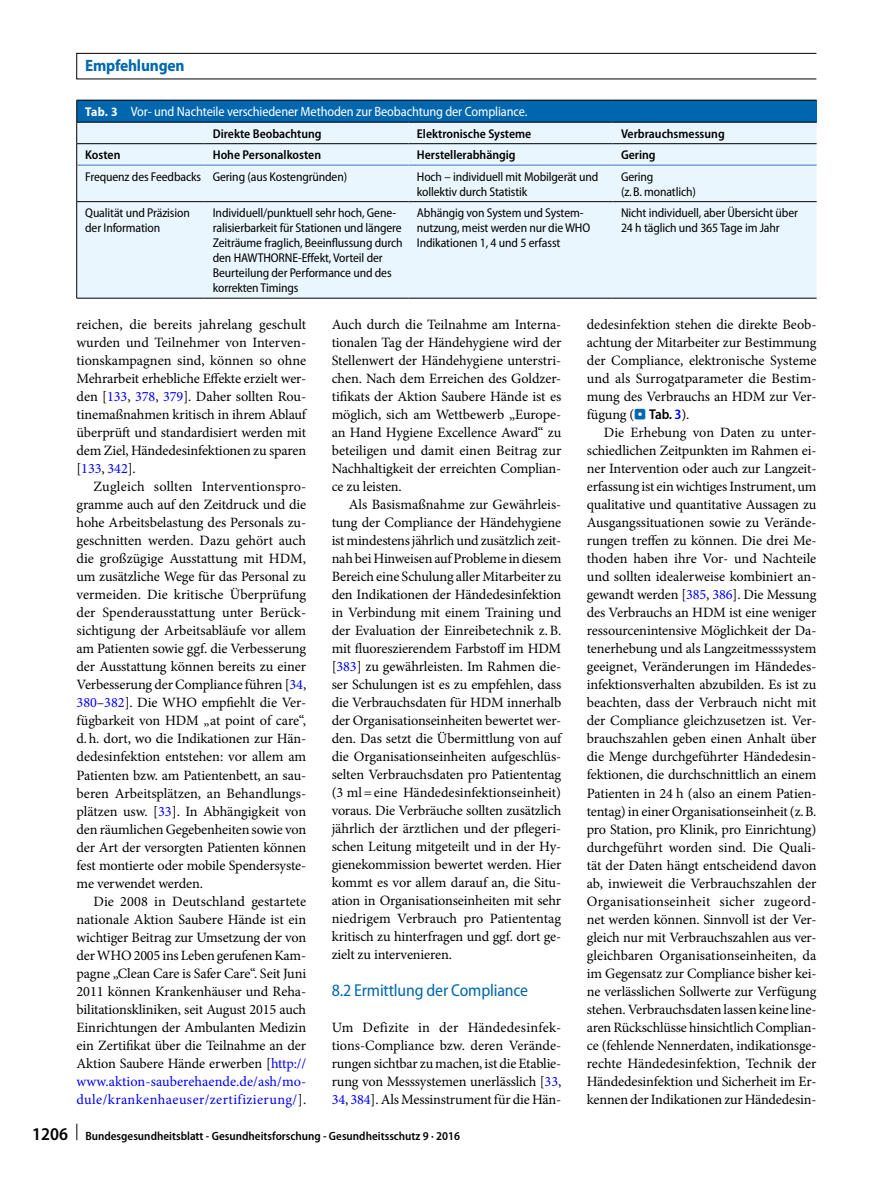
<style>
.page{position:relative;width:893px;height:1187px;background:#fff}
.page>*{position:absolute;margin:0;border:0;box-sizing:border-box;transform-origin:0 0}
.t1{font:semi-condensed 17.25px "Myriad Pro";letter-spacing:-.01em;color:#0067af}
.t2{font:700 semi-condensed 16.5px "Myriad Pro";letter-spacing:-.01em;color:#0067af}
.t3{font:14.25px/18px "Minion Pro";letter-spacing:-.01em;color:#000;text-align:justify}
.t4{font:semi-condensed 13.5px "Myriad Pro";letter-spacing:-.01em;color:#fff}
.t5{font:semi-condensed 12.75px/15px "Myriad Pro";letter-spacing:-.01em;color:#000}
.t6{font:600 semi-condensed 12.75px "Myriad Pro";color:#000}
.t7{font:600 semi-condensed 12px "Myriad Pro";color:#000}
.s1{font-weight:700;font-size:12.75px}
.s2{color:#00f}
.s3{font-size:18px}
.s4{font-family:"Blik Buttons";color:#0067af}
.s5{font-family:"Myriad Pro";font-weight:600;font-stretch:semi-condensed}
.s6{font-family:"Myriad Pro";font-weight:600;font-stretch:semi-condensed;color:#00f}
</style>
<div class="page">
<svg style="left:77px;top:1123px;width:1px;height:17px"></svg>
<div style="left:77px;top:53px;width:740px;height:26px;border:1px solid #000"></div>
<div style="left:77px;top:100px;width:740px;height:22px;background:#0067af"></div>
<div style="left:77px;top:123px;width:740px;height:175px;background:#eaf6fd"></div>
<hr style="left:76px;top:165px;width:1px;height:36px;background:#000">
<hr style="left:77px;top:100px;width:127px;height:1px;background:#000">
<hr style="left:204px;top:100px;width:204px;height:1px;background:#000">
<hr style="left:408px;top:100px;width:204px;height:1px;background:#000">
<hr style="left:612px;top:100px;width:205px;height:1px;background:#000">
<hr style="left:204px;top:201px;width:204px;height:1px;background:#000">
<hr style="left:204px;top:298px;width:204px;height:1px;background:#000">
<hr style="left:408px;top:201px;width:204px;height:1px;background:#000">
<hr style="left:408px;top:298px;width:204px;height:1px;background:#000">
<hr style="left:612px;top:201px;width:205px;height:1px;background:#000">
<hr style="left:612px;top:298px;width:205px;height:1px;background:#000">
<hr style="left:77px;top:201px;width:127px;height:1px;background:#000">
<hr style="left:77px;top:298px;width:127px;height:1px;background:#000">
<hr style="left:76px;top:202px;width:1px;height:96px;background:#000">
<hr style="left:204px;top:122px;width:204px;height:1px;background:#000">
<hr style="left:408px;top:122px;width:204px;height:1px;background:#000">
<hr style="left:612px;top:122px;width:205px;height:1px;background:#000">
<hr style="left:77px;top:122px;width:127px;height:1px;background:#000">
<hr style="left:204px;top:143px;width:204px;height:1px;background:#000">
<hr style="left:408px;top:143px;width:204px;height:1px;background:#000">
<hr style="left:612px;top:143px;width:205px;height:1px;background:#000">
<hr style="left:204px;top:164px;width:204px;height:2px;background:#7b9cd3">
<hr style="left:408px;top:164px;width:204px;height:2px;background:#7b9cd3">
<hr style="left:612px;top:164px;width:205px;height:2px;background:#7b9cd3">
<hr style="left:77px;top:143px;width:127px;height:1px;background:#000">
<svg style="left:76px;top:100px;width:1px;height:65px"></svg>
<hr style="left:77px;top:164px;width:127px;height:2px;background:#7b9cd3">
<p class="t2" style="left:85px;top:56px;width:101px">Empfehlungen</p>
<p class="t4" style="left:85px;top:104px;width:444px"><span class="s1">Tab. 3</span> Vor- und Nachteile verschiedener Methoden zur Beobachtung der Compliance.</p>
<p class="t6" style="left:213px;top:126px;width:110px">Direkte Beobachtung</p>
<p class="t6" style="left:417px;top:126px;width:116px">Elektronische Systeme</p>
<p class="t6" style="left:621px;top:126px;width:105px">Verbrauchsmessung</p>
<p class="t6" style="left:85px;top:148px;width:37px">Kosten</p>
<p class="t6" style="left:213px;top:148px;width:110px">Hohe Personalkosten</p>
<p class="t6" style="left:417px;top:148px;width:100px">Herstellerabhängig</p>
<p class="t6" style="left:621px;top:148px;width:36px">Gering</p>
<p class="t5" style="left:85px;top:169px;width:263px">Frequenz des Feedbacks Gering (aus Kostengründen)</p>
<p class="t5" style="left:417px;top:169px;width:183px">Hoch – individuell mit Mobilgerät und kollektiv durch Statistik</p>
<p class="t5" style="left:621px;top:169px;width:77px">Gering<br>(z.B. monatlich)</p>
<p class="t5" style="left:85px;top:206px;width:106px">Qualität und Präzision der Information</p>
<p class="t5" style="left:213px;top:206px;width:191px">Individuell/punktuell sehr hoch, Gene&shy;ralisierbarkeit für Stationen und längere Zeiträume fraglich, Beeinflussung durch den HAWTHORNE-Effekt, Vorteil der Beurteilung der Performance und des korrekten Timings</p>
<p class="t5" style="left:417px;top:206px;width:175px">Abhängig von System und System&shy;nutzung, meist werden nur die WHO<br>Indikationen 1, 4 und 5 erfasst</p>
<p class="t5" style="left:621px;top:206px;width:178px">Nicht individuell, aber Übersicht über<br>24 h täglich und 365 Tage im Jahr</p>
<p class="t3" style="left:77px;top:316px;width:231px">reichen, die bereits jahrelang geschult wurden und Teilnehmer von Interven&shy;tionskampagnen sind, können so ohne Mehrarbeit erhebliche Effekte erzielt wer&shy;den [<span class="s2">133</span>, <span class="s2">378</span>, <span class="s2">379</span>]. Daher sollten Rou&shy;tinemaßnahmen kritisch in ihrem Ablauf überprüft und standardisiert werden mit dem Ziel, Händedesinfektionen zu sparen [<span class="s2">133</span>, <span class="s2">342</span>].</p>
<p class="t3" style="left:77px;top:478px;width:231px;text-indent:17px">Zugleich sollten Interventionspro&shy;gramme auch auf den Zeitdruck und die hohe Arbeitsbelastung des Personals zu&shy;geschnitten werden. Dazu gehört auch die großzügige Ausstattung mit HDM, um zusätzliche Wege für das Personal zu vermeiden. Die kritische Überprüfung der Spenderausstattung unter Berück&shy;sichtigung der Arbeitsabläufe vor allem am Patienten sowie ggf. die Verbesserung der Ausstattung können bereits zu einer Verbesserung der Compliance führen [<span class="s2">34</span>, <span class="s2">380</span>–<span class="s2">382</span>]. Die WHO empfiehlt die Ver&shy;fügbarkeit von HDM „at point of care“, d.h. dort, wo die Indikationen zur Hän&shy;dedesinfektion entstehen: vor allem am Patienten bzw. am Patientenbett, an sau&shy;beren Arbeitsplätzen, an Behandlungs&shy;plätzen usw. [<span class="s2">33</span>]. In Abhängigkeit von den räumlichen Gegebenheiten sowie von der Art der versorgten Patienten können fest montierte oder mobile Spendersyste&shy;me verwendet werden.</p>
<p class="t3" style="left:77px;top:892px;width:231px;text-indent:17px">Die 2008 in Deutschland gestartete nationale Aktion Saubere Hände ist ein wichtiger Beitrag zur Umsetzung der von der WHO 2005 ins Leben gerufenen Kam&shy;pagne „Clean Care is Safer Care“. Seit Juni 2011 können Krankenhäuser und Reha&shy;bilitationskliniken, seit August 2015 auch Einrichtungen der Ambulanten Medizin ein Zertifikat über die Teilnahme an der Aktion Saubere Hände erwerben [<span class="s2">http:// www.aktion-sauberehaende.de/ash/mo&shy;dule/krankenhaeuser/zertifizierung/</span>].</p>
<p class="t3" style="left:332px;top:316px;width:231px">Auch durch die Teilnahme am Interna&shy;tionalen Tag der Händehygiene wird der Stellenwert der Händehygiene unterstri&shy;chen. Nach dem Erreichen des Goldzer&shy;tifikats der Aktion Saubere Hände ist es möglich, sich am Wettbewerb „Europe&shy;an Hand Hygiene Excellence Award“ zu beteiligen und damit einen Beitrag zur Nachhaltigkeit der erreichten Complian&shy;ce zu leisten.</p>
<p class="t3" style="left:332px;top:495px;width:231px;text-indent:17px">Als Basismaßnahme zur Gewährleis&shy;tung der Compliance der Händehygiene ist mindestens jährlich und zusätzlich zeit&shy;nah bei Hinweisen auf Probleme in diesem Bereich eine Schulung aller Mitarbeiter zu den Indikationen der Händedesinfektion in Verbindung mit einem Training und der Evaluation der Einreibetechnik z.B. mit fluoreszierendem Farbstoff im HDM [<span class="s2">383</span>] zu gewährleisten. Im Rahmen die&shy;ser Schulungen ist es zu empfehlen, dass die Verbrauchsdaten für HDM innerhalb der Organisationseinheiten bewertet wer&shy;den. Das setzt die Übermittlung von auf die Organisationseinheiten aufgeschlüs&shy;selten Verbrauchsdaten pro Patiententag (3 ml=eine Händedesinfektionseinheit) voraus. Die Verbräuche sollten zusätzlich jährlich der ärztlichen und der pflegeri&shy;schen Leitung mitgeteilt und in der Hy&shy;gienekommission bewertet werden. Hier kommt es vor allem darauf an, die Situ&shy;ation in Organisationseinheiten mit sehr niedrigem Verbrauch pro Patiententag kritisch zu hinterfragen und ggf. dort ge&shy;zielt zu intervenieren.</p>
<p class="t1" style="left:332px;top:980px;width:198px">8.2 Ermittlung der Compliance</p>
<p class="t3" style="left:332px;top:1018px;width:231px">Um Defizite in der Händedesinfek&shy;tions-Compliance bzw. deren Verände&shy;rungen sichtbar zu machen, ist die Etablie&shy;rung von Messsystemen unerlässlich [<span class="s2">33</span>, <span class="s2">34</span>, <span class="s2">384</span>]. Als Messinstrument für die Hän-</p>
<p class="t7" style="left:32px;top:1129px;width:429px"><span class="s3">1206</span> Bundesgesundheitsblatt - Gesundheitsforschung - Gesundheitsschutz 9 · 2016</p>
<p class="t3" style="left:587px;top:316px;width:231px">dedesinfektion stehen die direkte Beob&shy;achtung der Mitarbeiter zur Bestimmung der Compliance, elektronische Systeme und als Surrogatparameter die Bestim&shy;mung des Verbrauchs an HDM zur Ver&shy;fügung (<span class="s4">.</span> <span class="s5">Tab.</span> <span class="s6">3</span>).</p>
<p class="t3" style="left:587px;top:424px;width:231px;text-align:left;text-indent:17px">Die Erhebung von Daten zu unter&shy;schiedlichen Zeitpunkten im Rahmen ei&shy;ner Intervention oder auch zur Langzeit&shy;erfassung ist ein wichtiges Instrument, um qualitative und quantitative Aussagen zu Ausgangssituationen sowie zu Verände&shy;rungen treffen zu können. Die drei Me&shy;thoden haben ihre Vor- und Nachteile und sollten idealerweise kombiniert an&shy;gewandt werden [<span class="s2">385</span>, <span class="s2">386</span>]. Die Messung des Verbrauchs an HDM ist eine weniger ressourcenintensive Möglichkeit der Da&shy;tenerhebung und als Langzeitmesssystem geeignet, Veränderungen im Händedes&shy;infektionsverhalten abzubilden. Es ist zu beachten, dass der Verbrauch nicht mit der Compliance gleichzusetzen ist. Ver&shy;brauchszahlen geben einen Anhalt über die Menge durchgeführter Händedesin&shy;fektionen, die durchschnittlich an einem Patienten in 24 h (also an einem Patien&shy;tentag) in einer Organisationseinheit (z.B. pro Station, pro Klinik, pro Einrichtung) durchgeführt worden sind. Die Quali&shy;tät der Daten hängt entscheidend davon ab, inwieweit die Verbrauchszahlen der Organisationseinheit sicher zugeord&shy;net werden können. Sinnvoll ist der Ver&shy;gleich nur mit Verbrauchszahlen aus ver&shy;gleichbaren Organisationseinheiten, da im Gegensatz zur Compliance bisher kei&shy;ne verlässlichen Sollwerte zur Verfügung stehen. Verbrauchsdaten lassen keine line&shy;aren Rückschlüsse hinsichtlich Complian&shy;ce (fehlende Nennerdaten, indikationsge&shy;rechte Händedesinfektion, Technik der Händedesinfektion und Sicherheit im Er&shy;kennen der Indikationen zur Händedesin-</p>
</div>
